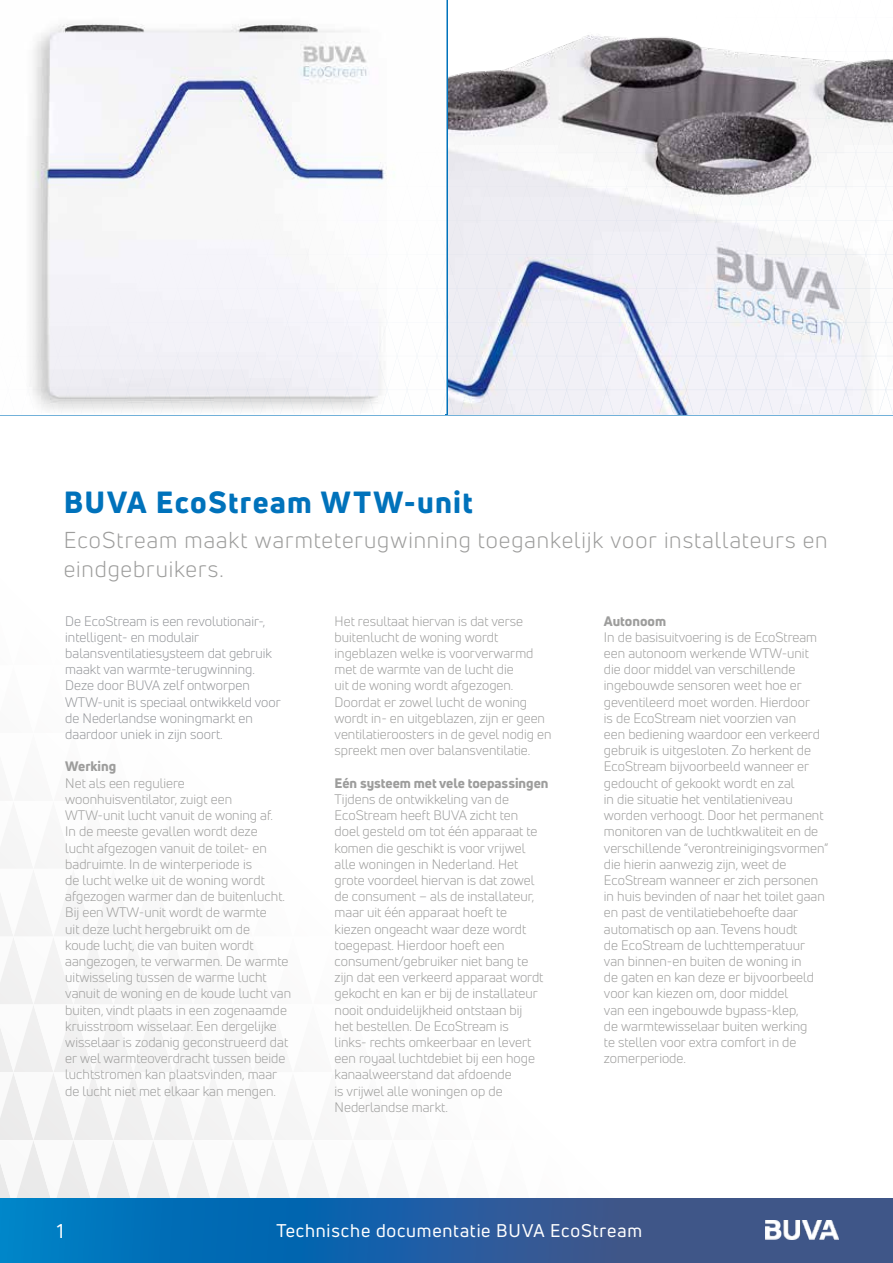
<style>
.page{position:relative;width:893px;height:1263px;background:#fff}
.page>*{position:absolute;margin:0;border:0;box-sizing:border-box;transform-origin:0 0}
.t1{font:800 30px "Uni Neue";letter-spacing:.045em;color:#0072bb}
.t2{font:22.5px/28.5px "Uni Neue";letter-spacing:.04em;color:#9d9d9c}
.t3{font:19.5px "Uni Neue";color:#fff}
.t4{font:18px "Uni Neue";letter-spacing:.045em;color:#fff}
.t5{font:13.5px/16.2px "Uni Neue";color:#9d9d9c}
.t6{font:13.5px/16.2px "Uni Neue";color:#94969a}
.t7{font:800 13.5px "Uni Neue";color:#9d9d9c}
</style>
<div class="page">
<svg style="left:0;top:852px;width:344px;height:346px"></svg>
<svg style="left:0;top:1198px;width:893px;height:65px;background:#1f62a1"></svg>
<img style="left:765px;top:1220px;width:74px;height:19px">
<hr style="left:0;top:414px;width:893px;height:2px;background:#0072bb">
<svg style="left:576px;top:34px;width:317px;height:380px"></svg>
<svg style="left:30px;top:23px;width:546px;height:391px"></svg>
<hr style="left:446px;top:0;width:2px;height:414px;background:#0072bb">
<h1 class="t1" style="left:64px;top:482px;width:410px">BUVA EcoStream WTW-unit</h1>
<h2 class="t2" style="left:64px;top:526px;width:765px">EcoStream maakt warmteterugwinning toegankelijk voor installateurs en eindgebruikers.</h2>
<p class="t6" style="left:65px;top:613px;width:217px">De EcoStream is een revolutionair-, intelligent- en modulair balansventilatiesysteem dat gebruik maakt van warmte-terugwinning.<br>Deze door BUVA zelf ontworpen<br>WTW-unit is speciaal ontwikkeld voor de Nederlandse woningmarkt en daardoor uniek in zijn soort.</p>
<p class="t7" style="left:65px;top:757px;width:52px">Werking</p>
<p class="t5" style="left:65px;top:775px;width:227px">Net als een reguliere woonhuisventilator, zuigt een WTW-unit lucht vanuit de woning af.<br>In de meeste gevallen wordt deze<br>lucht afgezogen vanuit de toilet- en badruimte. In de winterperiode is<br>de lucht welke uit de woning wordt afgezogen warmer dan de buitenlucht.<br>Bij een WTW-unit wordt de warmte<br>uit deze lucht hergebruikt om de<br>koude lucht, die van buiten wordt aangezogen, te verwarmen. De warmte uitwisseling tussen de warme lucht vanuit de woning en de koude lucht van buiten, vindt plaats in een zogenaamde kruisstroom wisselaar. Een dergelijke wisselaar is zodanig geconstrueerd dat er wel warmteoverdracht tussen beide luchtstromen kan plaatsvinden, maar de lucht niet met elkaar kan mengen.</p>
<p class="t5" style="left:335px;top:613px;width:218px">Het resultaat hiervan is dat verse buitenlucht de woning wordt ingeblazen welke is voorverwarmd met de warmte van de lucht die<br>uit de woning wordt afgezogen.<br>Doordat er zowel lucht de woning wordt in- en uitgeblazen, zijn er geen ventilatieroosters in de gevel nodig en spreekt men over balansventilatie.</p>
<p class="t7" style="left:335px;top:774px;width:215px">Eén systeem met vele toepassingen</p>
<p class="t5" style="left:335px;top:791px;width:210px">Tijdens de ontwikkeling van de<br>EcoStream heeft BUVA zicht ten doel gesteld om tot één apparaat te komen die geschikt is voor vrijwel alle woningen in Nederland. Het grote voordeel hiervan is dat zowel de consument – als de installateur, maar uit één apparaat hoeft te kiezen ongeacht waar deze wordt toegepast. Hierdoor hoeft een consument/gebruiker niet bang te zijn dat een verkeerd apparaat wordt gekocht en kan er bij de installateur nooit onduidelijkheid ontstaan bij het bestellen. De EcoStream is links- rechts omkeerbaar en levert een royaal luchtdebiet bij een hoge kanaalweerstand dat afdoende<br>is vrijwel alle woningen op de<br>Nederlandse markt.</p>
<p class="t7" style="left:604px;top:612px;width:64px">Autonoom</p>
<p class="t5" style="left:604px;top:629px;width:226px">In de basisuitvoering is de EcoStream een autonoom werkende WTW-unit die door middel van verschillende ingebouwde sensoren weet hoe er geventileerd moet worden. Hierdoor<br>is de EcoStream niet voorzien van<br>een bediening waardoor een verkeerd gebruik is uitgesloten. Zo herkent de EcoStream bijvoorbeeld wanneer er gedoucht of gekookt wordt en zal<br>in die situatie het ventilatieniveau worden verhoogt. Door het permanent monitoren van de luchtkwaliteit en de verschillende “verontreinigingsvormen” die hierin aanwezig zijn, weet de EcoStream wanneer er zich personen in huis bevinden of naar het toilet gaan en past de ventilatiebehoefte daar automatisch op aan. Tevens houdt<br>de EcoStream de luchttemperatuur van binnen-en buiten de woning in<br>de gaten en kan deze er bijvoorbeeld voor kan kiezen om, door middel<br>van een ingebouwde bypass-klep,<br>de warmtewisselaar buiten werking<br>te stellen voor extra comfort in de zomerperiode.</p>
<h3 class="t3" style="left:57px;top:1219px;width:8px">1</h3>
<h3 class="t4" style="left:276px;top:1219px;width:367px">Technische documentatie BUVA EcoStream</h3>
</div>
